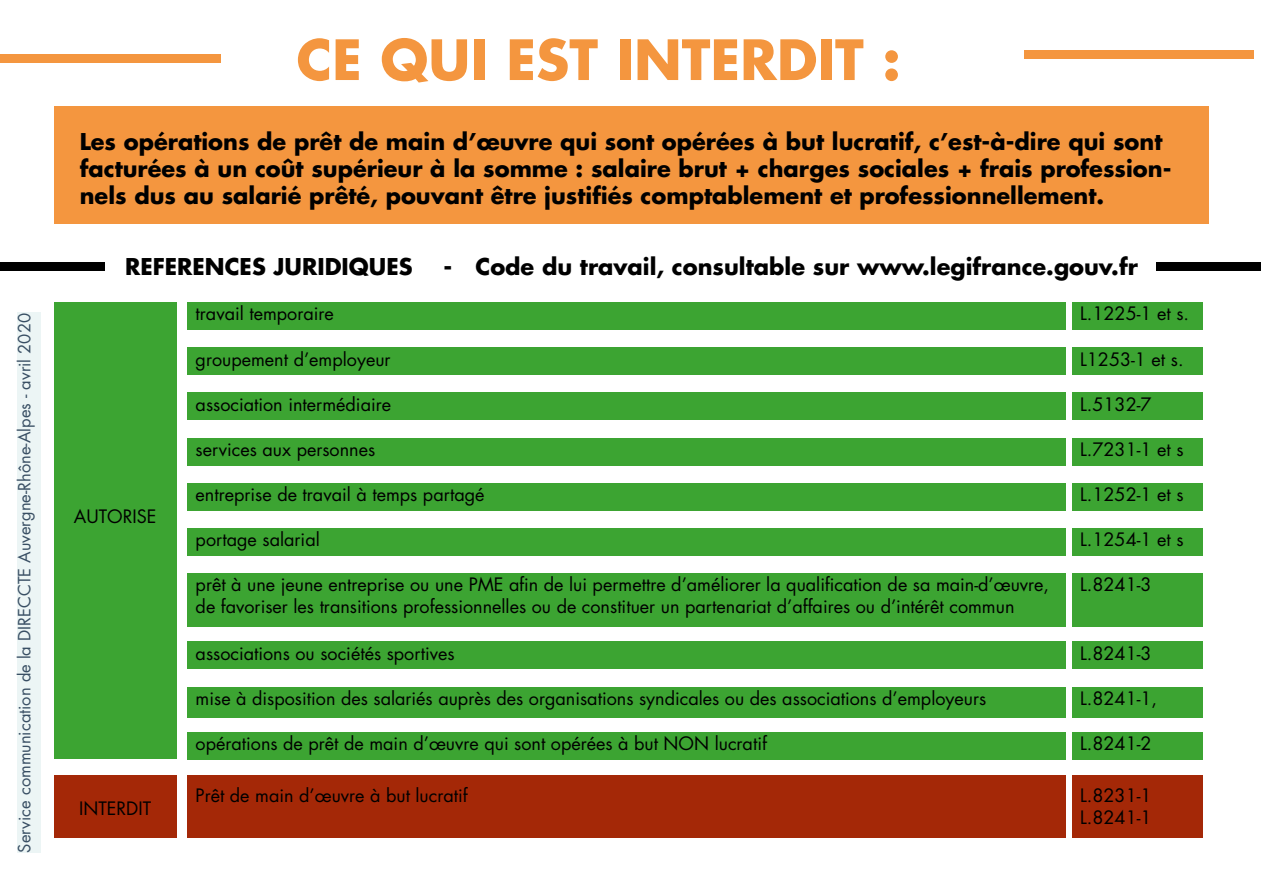
<style>
.page{position:relative;width:1263px;height:893px;background:#fff}
.page>*{position:absolute;margin:0;border:0;box-sizing:border-box;transform-origin:0 0}
.t1{font:700 54px "Futura Std";color:#f4963f}
.t2{font:700 22.5px/27px "Futura Std";color:#000}
.t3{font:18px/21.6px "Futura Std";color:#000}
.t4{font:16.5px "Futura Std";color:#384e63}
</style>
<div class="page">
<div style="left:17px;top:312px;width:23px;height:541px;background:#ecf5f5"></div>
<div style="left:54px;top:106px;width:1155px;height:117px;background:#f4963f"></div>
<div style="left:0;top:263px;width:105px;height:8px;background:#000"></div>
<div style="left:1156px;top:263px;width:105px;height:8px;background:#000"></div>
<div style="left:0;top:55px;width:220px;height:8px;background:#f4963f"></div>
<div style="left:1024px;top:50px;width:229px;height:9px;background:#f4963f"></div>
<div style="left:187px;top:303px;width:878px;height:27px;background:#3ca432"></div>
<div style="left:1071px;top:303px;width:131px;height:27px;background:#3ca432"></div>
<div style="left:187px;top:348px;width:878px;height:27px;background:#3ca432"></div>
<div style="left:1071px;top:348px;width:131px;height:27px;background:#3ca432"></div>
<div style="left:187px;top:393px;width:878px;height:27px;background:#3ca432"></div>
<div style="left:1071px;top:393px;width:131px;height:27px;background:#3ca432"></div>
<div style="left:187px;top:438px;width:878px;height:27px;background:#3ca432"></div>
<div style="left:1071px;top:438px;width:131px;height:27px;background:#3ca432"></div>
<div style="left:187px;top:483px;width:878px;height:27px;background:#3ca432"></div>
<div style="left:1071px;top:483px;width:131px;height:27px;background:#3ca432"></div>
<div style="left:187px;top:528px;width:878px;height:28px;background:#3ca432"></div>
<div style="left:1071px;top:528px;width:131px;height:28px;background:#3ca432"></div>
<div style="left:187px;top:574px;width:878px;height:53px;background:#3ca432"></div>
<div style="left:1071px;top:574px;width:131px;height:53px;background:#3ca432"></div>
<div style="left:187px;top:642px;width:878px;height:27px;background:#3ca432"></div>
<div style="left:1071px;top:642px;width:131px;height:27px;background:#3ca432"></div>
<div style="left:187px;top:687px;width:878px;height:31px;background:#3ca432"></div>
<div style="left:1071px;top:687px;width:131px;height:31px;background:#3ca432"></div>
<div style="left:187px;top:732px;width:878px;height:27px;background:#3ca432"></div>
<div style="left:1071px;top:732px;width:131px;height:27px;background:#3ca432"></div>
<div style="left:54px;top:303px;width:122px;height:456px;background:#3ca432"></div>
<div style="left:187px;top:775px;width:878px;height:63px;background:#a42807"></div>
<div style="left:1071px;top:775px;width:131px;height:63px;background:#a42807"></div>
<div style="left:54px;top:775px;width:122px;height:63px;background:#a42807"></div>
<p class="t4" style="left:14px;top:853px;width:541px;rotate:-90deg">Service communication de la DIRECCTE Auvergne-Rhône-Alpes - avril 2020</p>
<h1 class="t1" style="left:296px;top:24px;width:606px">CE QUI EST INTERDIT :</h1>
<p class="t2" style="left:80px;top:128px;width:1093px">Les opérations de prêt de main d’œuvre qui sont opérées à but lucratif, c’est-à-dire qui sont facturées à un coût supérieur à la somme : salaire brut + charges sociales + frais profession&shy;nels dus au salarié prêté, pouvant être justifiés comptablement et professionnellement.</p>
<p class="t2" style="left:125px;top:253px;width:289px">REFERENCES JURIDIQUES</p>
<p class="t2" style="left:443px;top:253px;width:696px">- Code du travail, consultable sur www.legifrance.gouv.fr</p>
<p class="t3" style="left:196px;top:303px;width:140px">travail temporaire</p>
<p class="t3" style="left:1080px;top:303px;width:110px">L.1225-1 et s.</p>
<p class="t3" style="left:196px;top:348px;width:196px">groupement d’employeur</p>
<p class="t3" style="left:1080px;top:348px;width:105px">L1253-1 et s.</p>
<p class="t3" style="left:196px;top:394px;width:197px">association intermédiaire</p>
<p class="t3" style="left:1080px;top:394px;width:73px">L.5132-7</p>
<p class="t3" style="left:196px;top:439px;width:181px">services aux personnes</p>
<p class="t3" style="left:1080px;top:439px;width:105px">L.7231-1 et s</p>
<p class="t3" style="left:196px;top:484px;width:290px">entreprise de travail à temps partagé</p>
<p class="t3" style="left:1080px;top:484px;width:105px">L.1252-1 et s</p>
<p class="t3" style="left:196px;top:529px;width:126px">portage salarial</p>
<p class="t3" style="left:1080px;top:529px;width:105px">L.1254-1 et s</p>
<p class="t3" style="left:196px;top:574px;width:855px">prêt à une jeune entreprise ou une PME afin de lui permettre d’améliorer la qualification de sa main-d’œuvre, de favoriser les transitions professionnelles ou de constituer un partenariat d’affaires ou d’intérêt commun</p>
<p class="t3" style="left:1080px;top:574px;width:73px">L.8241-3</p>
<p class="t3" style="left:196px;top:642px;width:261px">associations ou sociétés sportives</p>
<p class="t3" style="left:1080px;top:642px;width:73px">L.8241-3</p>
<p class="t3" style="left:196px;top:687px;width:792px">mise à disposition des salariés auprès des organisations syndicales ou des associations d’employeurs</p>
<p class="t3" style="left:1080px;top:687px;width:79px">L.8241-1,</p>
<p class="t3" style="left:196px;top:733px;width:573px">opérations de prêt de main d’œuvre qui sont opérées à but NON lucratif</p>
<p class="t3" style="left:1080px;top:733px;width:73px">L.8241-2</p>
<p class="t3" style="left:74px;top:506px;width:84px">AUTORISE</p>
<p class="t3" style="left:79px;top:798px;width:74px">INTERDIT</p>
<p class="t3" style="left:196px;top:785px;width:274px">Prêt de main d’œuvre à but lucratif</p>
<p class="t3" style="left:1080px;top:785px;width:73px">L.8231-1<br>L.8241-1</p>
</div>
